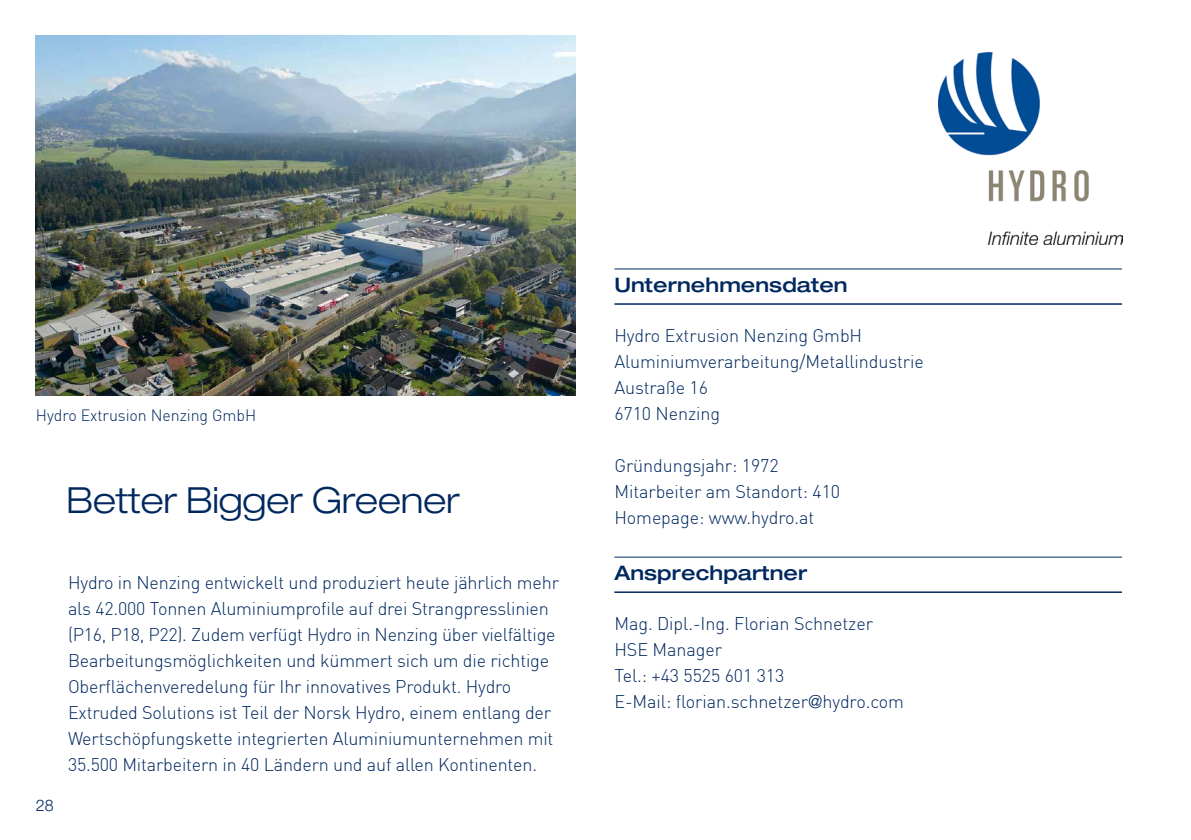
<style>
.page{position:relative;width:1191px;height:840px;background:#fff}
.page>*{position:absolute;margin:0;border:0;box-sizing:border-box;transform-origin:0 0}
.t1{font:300 expanded 36px "Helvetica Neue LT Std";letter-spacing:-.01em;color:#00285f}
.t2{font:500 expanded 20px "Helvetica Neue LT Std";letter-spacing:.005em;color:#00285f}
.t3{font:300 18px/26px "DIN";letter-spacing:-.01em;color:#00285f}
.t4{font:300 16px "DIN";letter-spacing:-.005em;color:#00285f}
.t5{font:300 16px "Helvetica Neue LT Std";color:#00285f}
.s1{font-family:"Helvetica Neue LT Std"}
</style>
<div class="page">
<img style="left:938px;top:53px;width:185px;height:191px">
<hr style="left:614px;top:556px;width:508px;height:1px;background:#00285f">
<hr style="left:614px;top:591px;width:508px;height:1px;background:#00285f">
<hr style="left:614px;top:268px;width:508px;height:1px;background:#00285f">
<hr style="left:614px;top:303px;width:508px;height:1px;background:#00285f">
<img style="left:36px;top:36px;width:539px;height:359px">
<p class="t4" style="left:36px;top:405px;width:222px">Hydro Extrusion Nenzing GmbH</p>
<h1 class="t1" style="left:67px;top:478px;width:394px">Better Bigger Greener</h1>
<p class="t5" style="left:36px;top:794px;width:19px">28</p>
<p class="t3" style="left:68px;top:568px;width:492px">Hydro in Nenzing entwickelt und produziert heute jährlich mehr als 42.000 Tonnen Aluminiumprofile auf drei Strangpresslinien (P16, P18, P22). Zudem verfügt Hydro in Nenzing über vielfältige Bearbeitungsmöglichkeiten und kümmert sich um die richtige Oberflächenveredelung für Ihr innovatives Produkt. Hydro Extruded Solutions ist Teil der Norsk Hydro, einem entlang der Wertschöpfungskette integrierten Aluminiumunternehmen mit 35.500 Mitarbeitern in 40 Ländern und auf allen Kontinenten.</p>
<p class="t2" style="left:614px;top:272px;width:235px">Unternehmensdaten</p>
<p class="t3" style="left:614px;top:322px;width:311px">Hydro Extrusion Nenzing GmbH<br>Aluminiumverarbeitung/Metallindustrie<br>Austraße 16<br>6710 Nenzing</p>
<p class="t3" style="left:614px;top:452px;width:227px">Gründungsjahr: 1972<br>Mitarbeiter am Standort: 410<br>Homepage: www.hydro.at</p>
<p class="t2" style="left:614px;top:560px;width:194px">Ansprechpartner</p>
<p class="t3" style="left:614px;top:610px;width:291px">Mag. Dipl.-Ing. Florian Schnetzer<br>HSE Manager<br>Tel.: +43 5525 601 313<br>E-Mail: florian.schnetzer<span class="s1">@</span>hydro.com</p>
</div>
